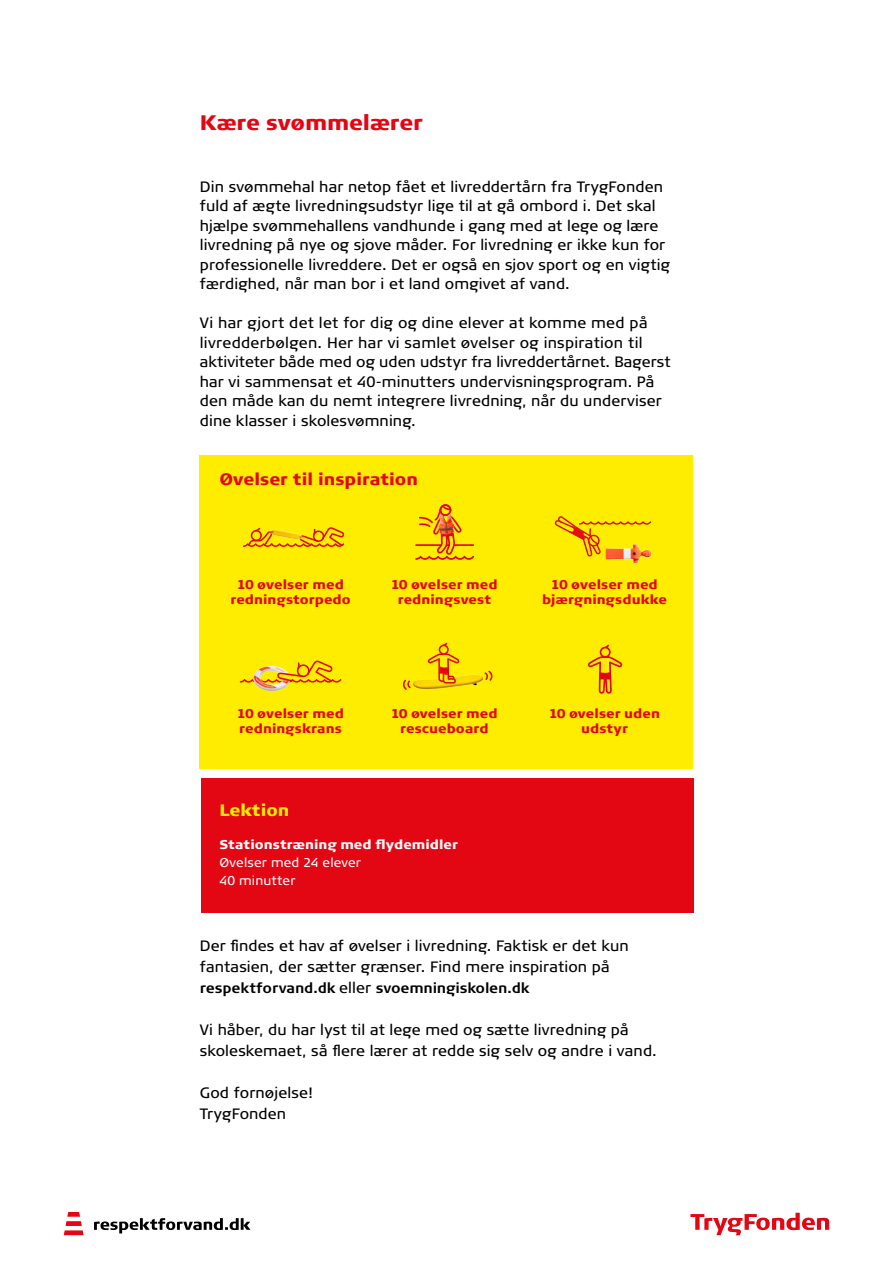
<style>
.page{position:relative;width:893px;height:1263px;background:#fff}
.page>*{position:absolute;margin:0;border:0;box-sizing:border-box;transform-origin:0 0}
.t1{font:900 21px "TRYG Column";letter-spacing:-.005em;color:#e30613}
.t2{font:900 16.5px "TRYG";color:#e30613}
.t3{font:900 16.5px "TRYG";color:#ffed00}
.t4{font:15px/19.5px "TRYG Column";letter-spacing:.01em;color:#000}
.t5{font:700 14.25px "TRYG Column";letter-spacing:-.015em;color:#000}
.t6{font:900 12.75px/15px "TRYG Column";letter-spacing:.01em;color:#e30613;text-align:center}
.t7{font:900 12.75px "TRYG Column";letter-spacing:.005em;color:#fff}
.t8{font:12.75px/18px "TRYG Column";letter-spacing:.015em;color:#fff}
.s1{font-weight:400;font-size:15px}
</style>
<div class="page">
<svg style="left:690px;top:1213px;width:139px;height:22px"></svg>
<svg style="left:94px;top:1218px;width:156px;height:15px"></svg>
<svg style="left:64px;top:1212px;width:20px;height:23px"></svg>
<div style="left:200px;top:455px;width:493px;height:314px;background:#ffed00"></div>
<img style="left:254px;top:683px;width:36px;height:9px">
<svg style="left:240px;top:660px;width:101px;height:23px"></svg>
<svg style="left:243px;top:527px;width:102px;height:20px"></svg>
<img style="left:258px;top:527px;width:52px;height:20px">
<svg style="left:415px;top:504px;width:59px;height:56px"></svg>
<img style="left:426px;top:509px;width:44px;height:33px">
<img style="left:402px;top:674px;width:82px;height:16px">
<svg style="left:484px;top:670px;width:9px;height:11px"></svg>
<svg style="left:403px;top:680px;width:8px;height:10px"></svg>
<svg style="left:427px;top:643px;width:33px;height:40px"></svg>
<img style="left:605px;top:551px;width:47px;height:13px">
<svg style="left:554px;top:516px;width:97px;height:40px"></svg>
<svg style="left:588px;top:644px;width:35px;height:50px"></svg>
<div style="left:201px;top:778px;width:492px;height:135px;background:#e30613"></div>
<h1 class="t1" style="left:200px;top:109px;width:224px">Kære svømmelærer</h1>
<p class="t4" style="left:200px;top:177px;width:472px">Din svømmehal har netop fået et livreddertårn fra TrygFonden fuld af ægte livredningsudstyr lige til at gå ombord i. Det skal hjælpe svømmehallens vandhunde i gang med at lege og lære livredning på nye og sjove måder. For livredning er ikke kun for professionelle livreddere. Det er også en sjov sport og en vigtig færdighed, når man bor i et land omgivet af vand.</p>
<p class="t4" style="left:200px;top:313px;width:472px">Vi har gjort det let for dig og dine elever at komme med på livredderbølgen. Her har vi samlet øvelser og inspiration til aktiviteter både med og uden udstyr fra livreddertårnet. Bagerst har vi sammensat et 40-minutters undervisningsprogram. På den måde kan du nemt integrere livredning, når du underviser dine klasser i skolesvømning.</p>
<p class="t2" style="left:220px;top:468px;width:200px">Øvelser til inspiration</p>
<p class="t6" style="left:230px;top:577px;width:122px">10 øvelser med redningstorpedo</p>
<p class="t6" style="left:391px;top:577px;width:108px">10 øvelser med redningsvest</p>
<p class="t6" style="left:237px;top:706px;width:108px;text-align:left">10 øvelser med redningskrans</p>
<p class="t3" style="left:220px;top:800px;width:71px">Lektion</p>
<p class="t6" style="left:391px;top:706px;width:108px">10 øvelser med rescueboard</p>
<p class="t7" style="left:220px;top:836px;width:240px">Stationstræning med flydemidler</p>
<p class="t8" style="left:220px;top:853px;width:143px">Øvelser med 24 elever<br>40 minutter</p>
<p class="t6" style="left:542px;top:577px;width:126px">10 øvelser med bjærgningsdukke</p>
<p class="t6" style="left:549px;top:706px;width:112px">10 øvelser uden udstyr</p>
<p class="t4" style="left:200px;top:935px;width:430px;line-height:21px">Der findes et hav af øvelser i livredning. Faktisk er det kun fantasien, der sætter grænser. Find mere inspiration på</p>
<p class="t5" style="left:200px;top:979px;width:331px">respektforvand.dk <span class="s1">eller</span> svoemningiskolen.dk</p>
<p class="t4" style="left:200px;top:1019px;width:458px;line-height:21px">Vi håber, du har lyst til at lege med og sætte livredning på skoleskemaet, så flere lærer at redde sig selv og andre i vand.</p>
<p class="t4" style="left:200px;top:1082px;width:114px;line-height:21px">God fornøjelse!<br>TrygFonden</p>
</div>
